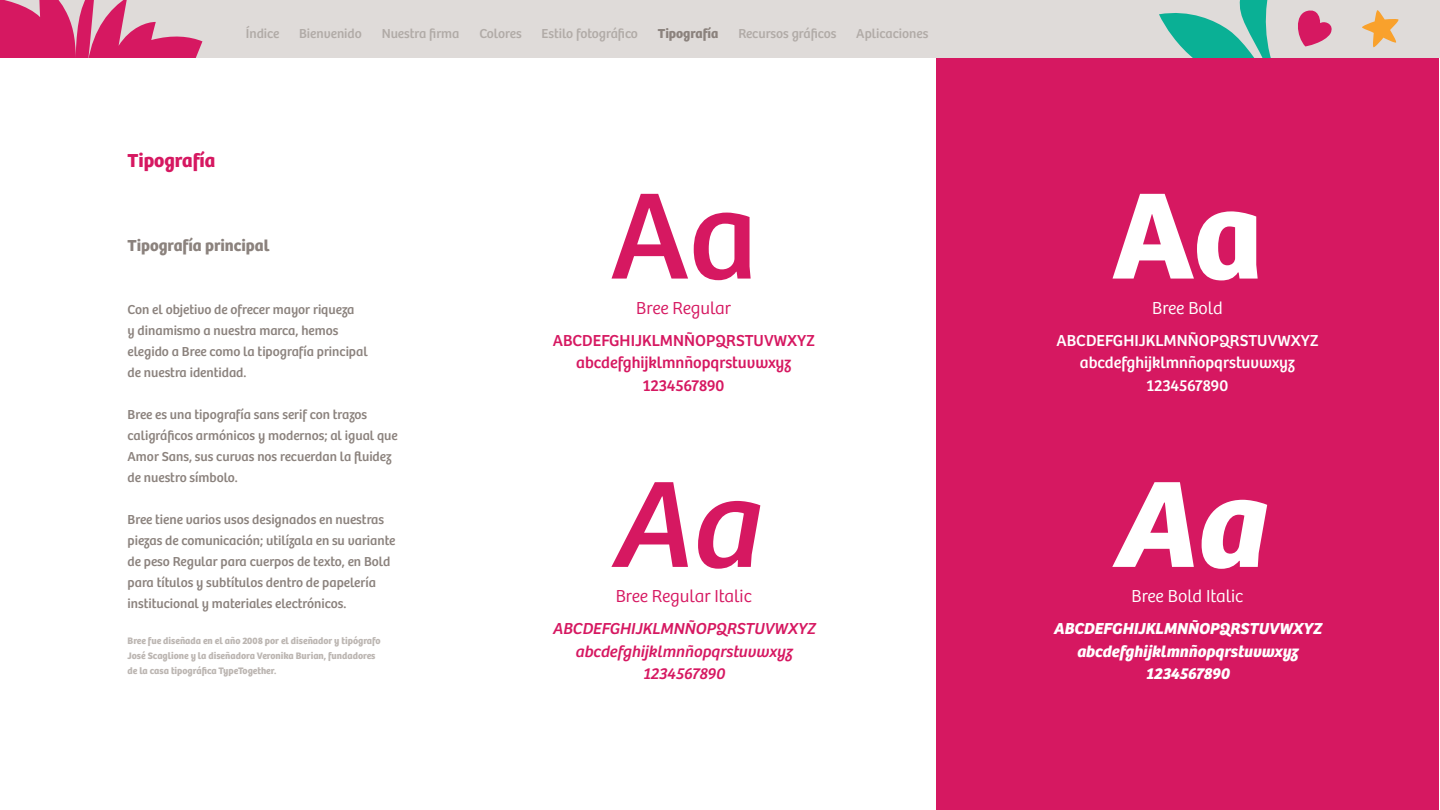
<style>
.page{position:relative;width:1440px;height:810px;background:#fff}
.page>*{position:absolute;margin:0;border:0;box-sizing:border-box;transform-origin:0 0}
.t1{font:700 127.43px "Bree";color:#fff}
.t2{font:italic 700 127.43px "Bree";color:#fff}
.t3{font:127.43px "Bree";color:#d61861}
.t4{font:italic 127.43px "Bree";color:#d61861}
.t5{font:700 19.5px "Bree";color:#d61861}
.t6{font:300 18px "Bree";color:#d61861}
.t7{font:300 18px "Bree";color:#fff}
.t8{font:16.5px/22.5px "Bree";color:#fff;text-align:center}
.t9{font:italic 700 16.5px/22.5px "Bree";color:#fff;text-align:center}
.t10{font:16.5px/22.5px "Bree";color:#d61861;text-align:center}
.t11{font:italic 16.5px/22.5px "Bree";color:#d61861;text-align:center}
.t12{font:700 16.5px "Bree";color:#8b827d}
.t13{font:13.5px/21px "Bree";color:#8b827d}
.t14{font:13.5px "Bree";color:#b1aba7}
.t15{font:700 13.5px "Bree";color:#8b827d}
.t16{font:700 9.75px/15px "Bree";color:#bcb6b2}
</style>
<div class="page">
<div style="left:0;top:0;width:1440px;height:57px;background:#dfdbd9"></div>
<svg style="left:0;top:0;width:202px;height:57px"></svg>
<svg style="left:1159px;top:0;width:173px;height:57px"></svg>
<svg style="left:1362px;top:10px;width:37px;height:38px"></svg>
<div style="left:936px;top:58px;width:503px;height:752px;background:#d61861"></div>
<p class="t14" style="left:246px;top:26px;width:35px">Índice</p>
<p class="t14" style="left:299px;top:26px;width:64px">Bienvenido</p>
<p class="t14" style="left:382px;top:26px;width:79px">Nuestra firma</p>
<p class="t14" style="left:479px;top:26px;width:44px">Colores</p>
<p class="t14" style="left:542px;top:26px;width:98px">Estilo fotográfico</p>
<p class="t15" style="left:658px;top:26px;width:62px">Tipografía</p>
<p class="t14" style="left:738px;top:26px;width:100px">Recursos gráficos</p>
<p class="t14" style="left:856px;top:26px;width:74px">Aplicaciones</p>
<h2 class="t5" style="left:128px;top:149px;width:89px">Tipografía</h2>
<p class="t12" style="left:128px;top:236px;width:143px">Tipografía principal</p>
<p class="t13" style="left:128px;top:299px;width:242px">Con el objetivo de ofrecer mayor riqueza<br>y dinamismo a nuestra marca, hemos elegido a Bree como la tipografía principal de nuestra identidad.</p>
<p class="t13" style="left:128px;top:404px;width:272px">Bree es una tipografía sans serif con trazos caligráficos armónicos y modernos; al igual que Amor Sans, sus curvas nos recuerdan la fluidez de nuestro símbolo.</p>
<p class="t13" style="left:128px;top:509px;width:269px">Bree tiene varios usos designados en nuestras piezas de comunicación; utilízala en su variante de peso Regular para cuerpos de texto, en Bold para títulos y subtítulos dentro de papelería institucional y materiales electrónicos.</p>
<p class="t16" style="left:128px;top:633px;width:255px">Bree fue diseñada en el año 2008 por el diseñador y tipógrafo<br>José Scaglione y la diseñadora Veronika Burian, fundadores de la casa tipográfica TypeTogether.</p>
<h1 class="t3" style="left:610px;top:162px;width:149px">Aa</h1>
<h3 class="t6" style="left:636px;top:298px;width:96px">Bree Regular</h3>
<p class="t10" style="left:553px;top:329px;width:263px">ABCDEFGHIJKLMNÑOPQRSTUVWXYZ abcdefghijklmnñopqrstuvwxyz<br>1234567890</p>
<h1 class="t4" style="left:610px;top:451px;width:149px">Aa</h1>
<h3 class="t6" style="left:616px;top:586px;width:138px">Bree Regular Italic</h3>
<p class="t11" style="left:552px;top:618px;width:264px">ABCDEFGHIJKLMNÑOPQRSTUVWXYZ abcdefghijklmnñopqrstuvwxyz<br>1234567890</p>
<h1 class="t1" style="left:1112px;top:159px;width:152px">Aa</h1>
<h3 class="t7" style="left:1152px;top:298px;width:72px">Bree Bold</h3>
<p class="t8" style="left:1056px;top:329px;width:263px">ABCDEFGHIJKLMNÑOPQRSTUVWXYZ abcdefghijklmnñopqrstuvwxyz<br>1234567890</p>
<h1 class="t2" style="left:1112px;top:449px;width:152px">Aa</h1>
<h3 class="t7" style="left:1132px;top:586px;width:113px">Bree Bold Italic</h3>
<p class="t9" style="left:1053px;top:618px;width:270px">ABCDEFGHIJKLMNÑOPQRSTUVWXYZ abcdefghijklmnñopqrstuvwxyz<br>1234567890</p>
</div>
